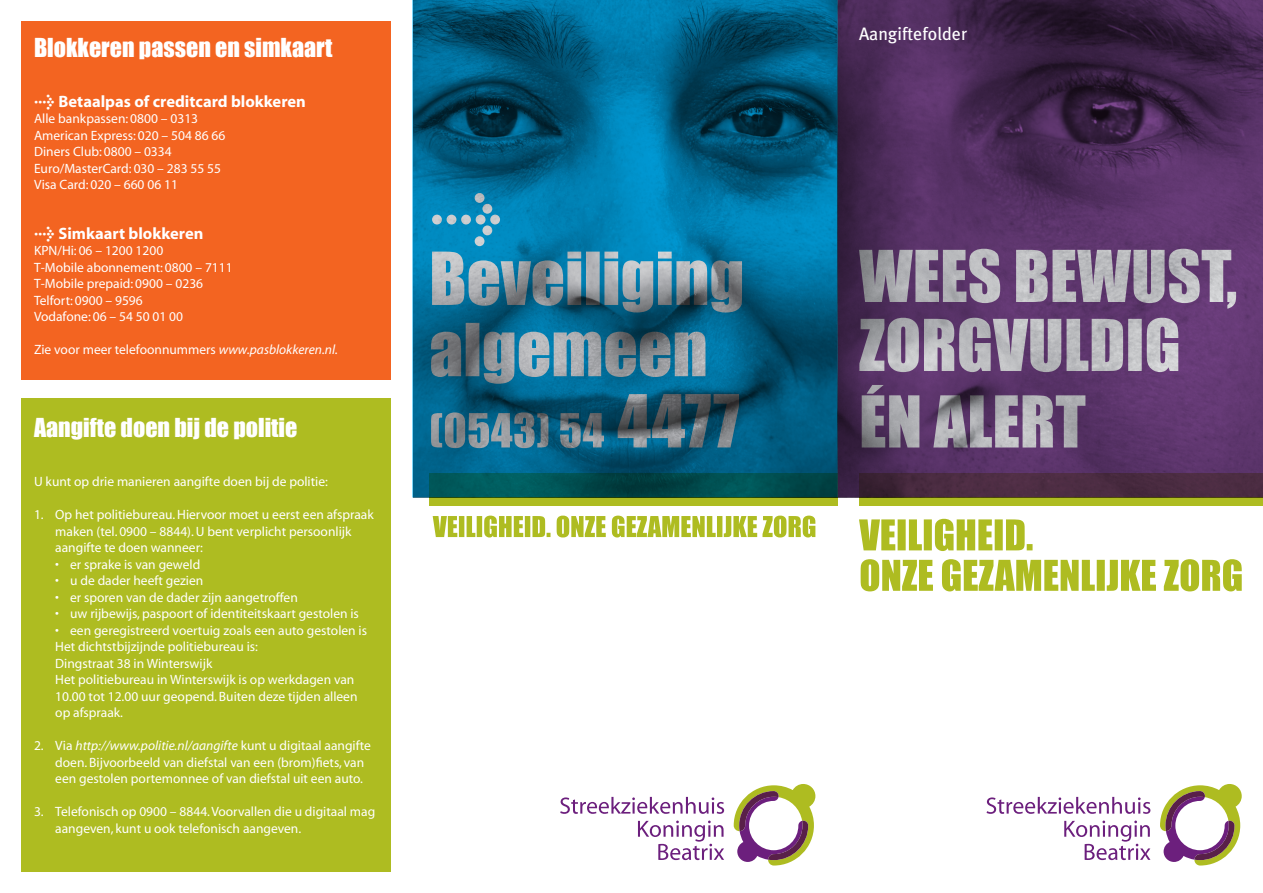
<style>
.page{position:relative;width:1263px;height:893px;background:#fff}
.page>*{position:absolute;margin:0;border:0;box-sizing:border-box;transform-origin:0 0}
.metaplus_black_rom_1{font:24px "Impact";color:#fff}
.t1{font:18px "Meta Plus";color:#fff}
.metaplus_black_rom_1-2{font:700 16.5px "Myriad";color:#fff}
.meta_plus_book_rom_9{font:13.5px/16.5px "Myriad";color:#fff}
.metaplus_black_rom_1-3{font:13.5px "Myriad";color:#fff}
.s1{font-family:"Meta Plus"}
.s2{font-style:italic}
</style>
<div class="page">
<svg style="left:859px;top:519px;width:173px;height:32px"></svg>
<svg style="left:861px;top:559px;width:381px;height:32px"></svg>
<svg style="left:433px;top:516px;width:382px;height:21px"></svg>
<div style="left:21px;top:21px;width:370px;height:358px;background:#f36421"></div>
<div style="left:21px;top:399px;width:370px;height:473px;background:#aebc21"></div>
<svg style="left:986px;top:797px;width:164px;height:17px"></svg>
<svg style="left:1064px;top:821px;width:86px;height:39px"></svg>
<svg style="left:1160px;top:784px;width:82px;height:81px"></svg>
<svg style="left:560px;top:797px;width:164px;height:17px"></svg>
<svg style="left:638px;top:821px;width:86px;height:39px"></svg>
<svg style="left:734px;top:784px;width:81px;height:81px"></svg>
<svg style="left:838px;top:0;width:425px;height:497px;background:#5e426a"></svg>
<svg style="left:412px;top:0;width:426px;height:497px;background:#156a8c"></svg>
<div style="left:859px;top:497px;width:404px;height:9px;background:#aebc21"></div>
<svg style="left:859px;top:473px;width:404px;height:24px;background:#482a3f"></svg>
<div style="left:429px;top:497px;width:409px;height:9px;background:#aebc21"></div>
<svg style="left:429px;top:473px;width:409px;height:24px;background:#004d4f"></svg>
<p class="metaplus_black_rom_1" style="left:34px;top:29px;width:300px">Blokkeren passen en simkaart</p>
<p class="metaplus_black_rom_1-2" style="left:34px;top:93px;width:273px"><span class="s1">&gt;</span> Betaalpas of creditcard blokkeren</p>
<p class="meta_plus_book_rom_9" style="left:34px;top:111px;width:166px">Alle bankpassen: 0800 – 0313</p>
<p class="meta_plus_book_rom_9" style="left:34px;top:128px;width:193px">American Express: 020 – 504 86 66</p>
<p class="meta_plus_book_rom_9" style="left:34px;top:144px;width:139px">Diners Club: 0800 – 0334</p>
<p class="meta_plus_book_rom_9" style="left:34px;top:161px;width:189px">Euro/MasterCard: 030 – 283 55 55</p>
<p class="metaplus_black_rom_1-3" style="left:34px;top:178px;width:145px">Visa Card: 020 – 660 06 11</p>
<p class="metaplus_black_rom_1-2" style="left:34px;top:225px;width:171px"><span class="s1">&gt;</span> Simkaart blokkeren</p>
<p class="meta_plus_book_rom_9" style="left:34px;top:243px;width:131px">KPN/Hi: 06 – 1200 1200</p>
<p class="meta_plus_book_rom_9" style="left:34px;top:260px;width:200px">T-Mobile abonnement: 0800 – 7111</p>
<p class="meta_plus_book_rom_9" style="left:34px;top:276px;width:171px">T-Mobile prepaid: 0900 – 0236</p>
<p class="meta_plus_book_rom_9" style="left:34px;top:293px;width:110px">Telfort: 0900 – 9596</p>
<p class="meta_plus_book_rom_9" style="left:34px;top:309px;width:151px">Vodafone: 06 – 54 50 01 00</p>
<p class="meta_plus_book_rom_9" style="left:34px;top:342px;width:306px">Zie voor meer telefoonnummers <span class="s2">www.pasblokkeren.nl.</span></p>
<p class="metaplus_black_rom_1" style="left:34px;top:409px;width:265px">Aangifte doen bij de politie</p>
<p class="meta_plus_book_rom_9" style="left:34px;top:474px;width:295px">U kunt op drie manieren aangifte doen bij de politie:</p>
<p class="meta_plus_book_rom_9" style="left:55px;top:507px;width:320px;text-indent:-21px">1. Op het politiebureau. Hiervoor moet u eerst een afspraak maken (tel. 0900 – 8844). U bent verplicht persoonlijk aangifte te doen wanneer:</p>
<p class="meta_plus_book_rom_9" style="left:55px;top:557px;width:147px">• er sprake is van geweld</p>
<p class="meta_plus_book_rom_9" style="left:55px;top:573px;width:150px">• u de dader heeft gezien</p>
<p class="meta_plus_book_rom_9" style="left:55px;top:590px;width:244px">• er sporen van de dader zijn aangetroffen</p>
<p class="meta_plus_book_rom_9" style="left:55px;top:606px;width:305px">• uw rijbewijs, paspoort of identiteitskaart gestolen is</p>
<p class="meta_plus_book_rom_9" style="left:55px;top:623px;width:313px">• een geregistreerd voertuig zoals een auto gestolen is</p>
<p class="meta_plus_book_rom_9" style="left:55px;top:639px;width:304px">Het dichtstbijzijnde politiebureau is:<br>Dingstraat 38 in Winterswijk<br>Het politiebureau in Winterswijk is op werkdagen van 10.00 tot 12.00 uur geopend. Buiten deze tijden alleen op afspraak.</p>
<p class="meta_plus_book_rom_9" style="left:55px;top:738px;width:317px;text-indent:-21px">2. Via <span class="s2">http://www.politie.nl/aangifte</span> kunt u digitaal aangifte doen. Bijvoorbeeld van diefstal van een (brom)fiets, van een gestolen portemonnee of van diefstal uit een auto.</p>
<p class="meta_plus_book_rom_9" style="left:55px;top:804px;width:321px;text-indent:-21px">3. Telefonisch op 0900 – 8844. Voorvallen die u digitaal mag aangeven, kunt u ook telefonisch aangeven.</p>
<p class="t1" style="left:859px;top:23px;width:110px">Aangiftefolder</p>
</div>
